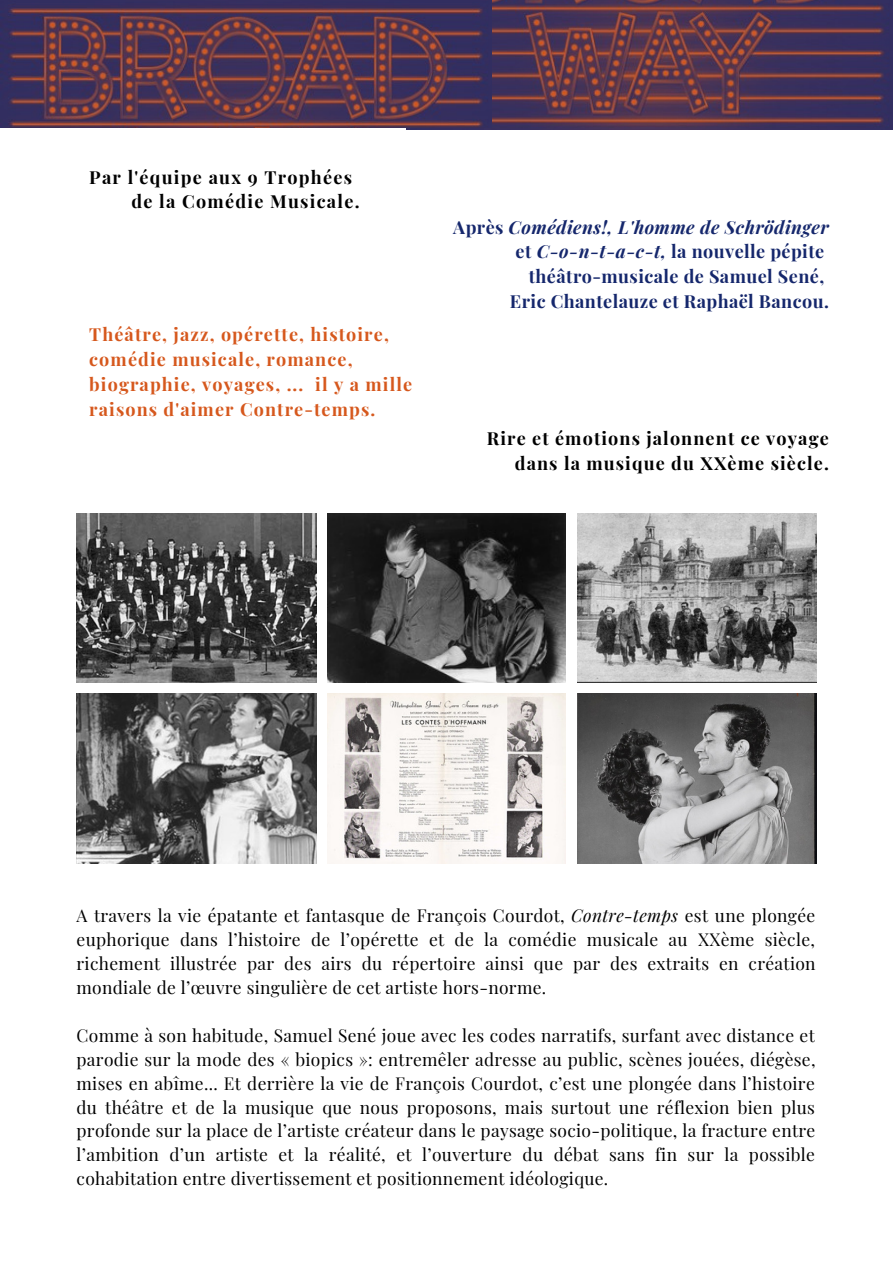
<style>
.page{position:relative;width:893px;height:1264px;background:#fff}
.page>*{position:absolute;margin:0;border:0;box-sizing:border-box;transform-origin:0 0}
.t1{font:700 18px/24.8px "Playfair Display";letter-spacing:.025em;color:#15276c;text-align:right}
.t2{font:700 18px/24.8px "Playfair Display";letter-spacing:.06em;color:#d6581d}
.t3{font:700 18px/24.8px "Playfair Display";letter-spacing:.06em;color:#000}
.t4{font:17.4px/23.9px "Playfair Display";letter-spacing:.02em;color:#000;text-align:justify}
.s1{font-style:italic}
</style>
<div class="page">
<img style="left:77px;top:514px;width:239px;height:168px">
<img style="left:327px;top:514px;width:238px;height:168px">
<img style="left:577px;top:514px;width:239px;height:168px">
<img style="left:77px;top:693px;width:239px;height:170px">
<img style="left:327px;top:693px;width:238px;height:170px">
<img style="left:577px;top:693px;width:239px;height:170px">
<img style="left:406px;top:0;width:486px;height:129px">
<img style="left:0;top:0;width:491px;height:127px">
<p class="t3" style="left:131px;top:164px;width:229px;text-indent:-42px">Par l'équipe aux 9 Trophées de la Comédie Musicale.</p>
<p class="t2" style="left:89px;top:321px;width:324px">Théâtre, jazz, opérette, histoire, comédie musicale, romance, biographie, voyages, ... il y a mille raisons d'aimer Contre-temps.</p>
<p class="t1" style="left:453px;top:214px;width:377px">Après <span class="s1">Comédiens!, L'homme de Schrödinger </span>et <span class="s1">C-o-n-t-a-c-t,</span> la nouvelle pépite théâtro-musicale de Samuel Sené,<br>Eric Chantelauze et Raphaël Bancou.</p>
<p class="t3" style="left:487px;top:425px;width:343px;text-align:right">Rire et émotions jalonnent ce voyage dans la musique du XXème siècle.</p>
<p class="t4" style="left:77px;top:903px;width:740px">A travers la vie épatante et fantasque de François Courdot, <span class="s1">Contre-temps</span> est une plongée euphorique dans l’histoire de l’opérette et de la comédie musicale au XXème siècle, richement illustrée par des airs du répertoire ainsi que par des extraits en création mondiale de l’œuvre singulière de cet artiste hors-norme.</p>
<p class="t4" style="left:77px;top:1022px;width:740px">Comme à son habitude, Samuel Sené joue avec les codes narratifs, surfant avec distance et parodie sur la mode des « biopics »: entremêler adresse au public, scènes jouées, diégèse, mises en abîme... Et derrière la vie de François Courdot, c’est une plongée dans l’histoire du théâtre et de la musique que nous proposons, mais surtout une réflexion bien plus profonde sur la place de l’artiste créateur dans le paysage socio-politique, la fracture entre l’ambition d’un artiste et la réalité, et l’ouverture du débat sans fin sur la possible cohabitation entre divertissement et positionnement idéologique.</p>
</div>
